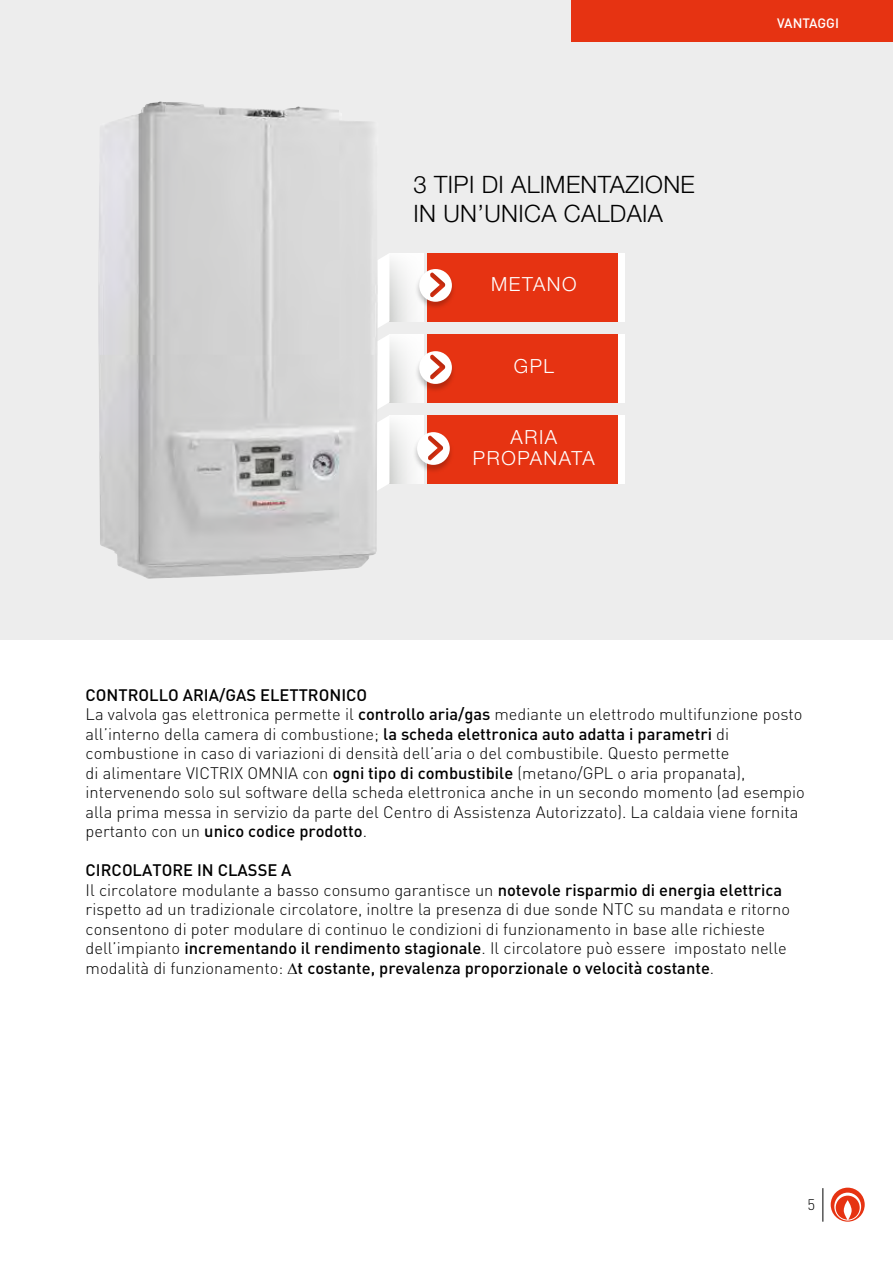
<style>
.page{position:relative;width:893px;height:1263px;background:#fff}
.page>*{position:absolute;margin:0;border:0;box-sizing:border-box;transform-origin:0 0}
.t1{font:300 24px/28.8px "Helvetica Neue LT Std";letter-spacing:.015em;color:#000}
.t2{font:300 19.5px/21px "Helvetica Neue LT Std";letter-spacing:.08em;color:#fff;text-align:center}
.t3{font:300 16.5px/19.5px "DIN";color:#000}
.t4{font:300 15px "DIN";color:#000}
.t5{font:500 13.5px "DIN";color:#fff}
.s1{font-weight:500}
</style>
<div class="page">
<div style="left:0;top:0;width:893px;height:640px;background:#ededed"></div>
<img style="left:389px;top:253px;width:30px;height:68px">
<img style="left:389px;top:334px;width:30px;height:68px">
<img style="left:389px;top:415px;width:28px;height:69px">
<div style="left:412px;top:432px;width:42px;height:42px;background:#000;opacity:.22"></div>
<div style="left:414px;top:351px;width:43px;height:42px;background:#000;opacity:.22"></div>
<div style="left:414px;top:269px;width:43px;height:42px;background:#000;opacity:.22"></div>
<svg style="left:379px;top:254px;width:10px;height:235px;background:#fcfcfc"></svg>
<svg style="left:419px;top:253px;width:206px;height:68px;background:#e7492b"></svg>
<svg style="left:419px;top:334px;width:206px;height:69px;background:#e7482b"></svg>
<svg style="left:417px;top:415px;width:208px;height:69px;background:#e7492c"></svg>
<img style="left:98px;top:101px;width:281px;height:478px">
<hr style="left:822px;top:1188px;width:1px;height:34px;background:#000">
<svg style="left:831px;top:1187px;width:34px;height:35px"></svg>
<div style="left:571px;top:0;width:322px;height:41px;background:#e63312"></div>
<h1 class="t1" style="left:413px;top:170px;width:283px">3 TIPI DI ALIMENTAZIONE<br>IN UN’UNICA CALDAIA</h1>
<p class="t2" style="left:491px;top:273px;width:87px">METANO</p>
<p class="t2" style="left:514px;top:356px;width:42px">GPL</p>
<p class="t2" style="left:473px;top:426px;width:123px">ARIA<br>PROPANATA</p>
<p class="t5" style="left:777px;top:15px;width:63px">VANTAGGI</p>
<p class="t3" style="left:86px;top:685px;width:721px"><span class="s1">CONTROLLO ARIA/GAS ELETTRONICO<br></span>La valvola gas elettronica permette il <span class="s1">controllo aria/gas</span> mediante un elettrodo multifunzione posto all’interno della camera di combustione; <span class="s1">la scheda elettronica auto adatta i parametri</span> di combustione in caso di variazioni di densità dell’aria o del combustibile. Questo permette<br>di alimentare VICTRIX OMNIA con <span class="s1">ogni tipo di combustibile</span> (metano/GPL o aria propanata), intervenendo solo sul software della scheda elettronica anche in un secondo momento (ad esempio alla prima messa in servizio da parte del Centro di Assistenza Autorizzato). La caldaia viene fornita pertanto con un <span class="s1">unico codice prodotto</span>.</p>
<p class="t3" style="left:86px;top:860px;width:706px"><span class="s1">CIRCOLATORE IN CLASSE A<br></span>Il circolatore modulante a basso consumo garantisce un <span class="s1">notevole risparmio di energia elettrica </span>rispetto ad un tradizionale circolatore, inoltre la presenza di due sonde NTC su mandata e ritorno consentono di poter modulare di continuo le condizioni di funzionamento in base alle richieste dell’impianto <span class="s1">incrementando il rendimento stagionale</span>. Il circolatore può essere impostato nelle modalità di funzionamento: ∆<span class="s1">t costante, prevalenza proporzionale o velocità costante</span>.</p>
<p class="t4" style="left:807px;top:1195px;width:9px">5</p>
</div>
